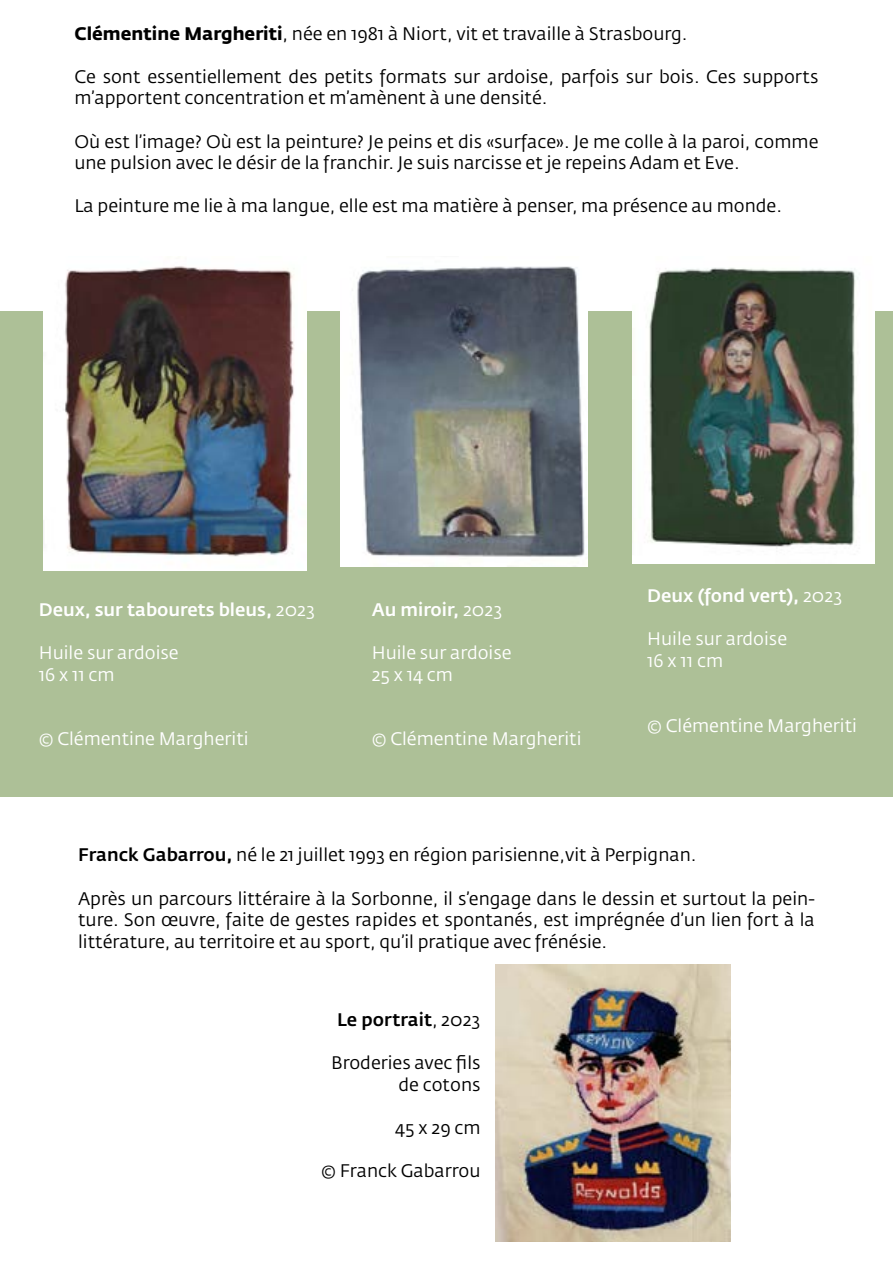
<style>
.page{position:relative;width:893px;height:1263px;background:#fff}
.page>*{position:absolute;margin:0;border:0;box-sizing:border-box;transform-origin:0 0}
.t1{font:18px/21.6px "Fedra Sans Std";color:#000}
.t2{font:18px/21.6px "Fedra Sans Std";color:#fff}
.t3{font:500 18px "Fedra Sans Std";color:#fff}
.t4{font:500 18px "Fedra Sans Std";color:#000}
.s1{font-weight:700}
.s2{font-weight:400}
.s3{font-weight:500}
</style>
<div class="page">
<div style="left:0;top:311px;width:893px;height:486px;background:#adc097"></div>
<img style="left:341px;top:266px;width:247px;height:300px">
<img style="left:43px;top:266px;width:263px;height:305px">
<img style="left:632px;top:267px;width:243px;height:297px">
<img style="left:495px;top:964px;width:235px;height:277px">
<p class="t1" style="left:74px;top:22px;width:615px"><span class="s1">Clémentine Margheriti</span>, née en 1981 à Niort, vit et travaille à Strasbourg.</p>
<p class="t1" style="left:74px;top:66px;width:746px">Ce sont essentiellement des petits formats sur ardoise, parfois sur bois. Ces supports m’apportent concentration et m’amènent à une densité.</p>
<p class="t1" style="left:74px;top:130px;width:745px">Où est l’image? Où est la peinture? Je peins et dis «surface». Je me colle à la paroi, comme une pulsion avec le désir de la franchir. Je suis narcisse et je repeins Adam et Eve.</p>
<p class="t1" style="left:74px;top:195px;width:709px">La peinture me lie à ma langue, elle est ma matière à penser, ma présence au monde.</p>
<p class="t3" style="left:39px;top:598px;width:278px">Deux, sur tabourets bleus, <span class="s2">2023</span></p>
<p class="t2" style="left:39px;top:642px;width:141px">Huile sur ardoise<br>16 x 11 cm</p>
<p class="t2" style="left:39px;top:728px;width:211px">© Clémentine Margheriti</p>
<p class="t3" style="left:372px;top:598px;width:132px">Au miroir, <span class="s2">2023</span></p>
<p class="t2" style="left:372px;top:642px;width:141px">Huile sur ardoise<br>25 x 14 cm</p>
<p class="t2" style="left:372px;top:728px;width:211px">© Clémentine Margheriti</p>
<p class="t3" style="left:647px;top:584px;width:197px">Deux (fond vert), <span class="s2">2023</span></p>
<p class="t2" style="left:647px;top:628px;width:141px">Huile sur ardoise<br>16 x 11 cm</p>
<p class="t2" style="left:647px;top:714px;width:211px">© Clémentine Margheriti</p>
<p class="t1" style="left:78px;top:844px;width:620px"><span class="s3">Franck Gabarrou,</span> né le 21 juillet 1993 en région parisienne,vit à Perpignan.</p>
<p class="t1" style="left:78px;top:887px;width:738px;text-align:justify">Après un parcours littéraire à la Sorbonne, il s’engage dans le dessin et surtout la pein&shy;ture. Son œuvre, faite de gestes rapides et spontanés, est imprégnée d’un lien fort à la littérature, au territoire et au sport, qu’il pratique avec frénésie.</p>
<p class="t4" style="left:337px;top:1008px;width:145px">Le portrait<span class="s2">, 2023</span></p>
<p class="t1" style="left:331px;top:1052px;width:151px;text-align:right">Broderies avec fils de cotons</p>
<p class="t1" style="left:395px;top:1117px;width:87px">45 x 29 cm</p>
<p class="t1" style="left:321px;top:1160px;width:161px">© Franck Gabarrou</p>
</div>
